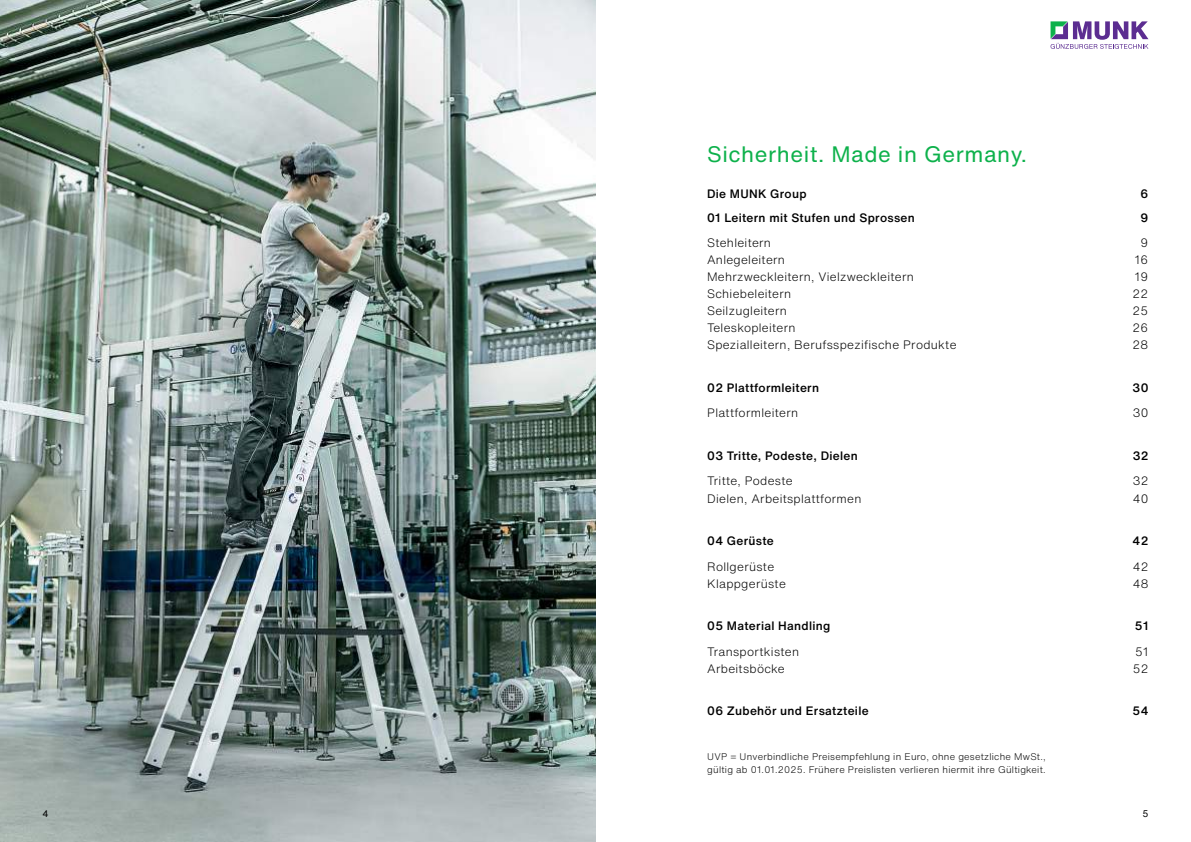
<style>
.page{position:relative;width:1191px;height:842px;background:#fff}
.page>*{position:absolute;margin:0;border:0;box-sizing:border-box;transform-origin:0 0}
.t1{font:22px "Helvetica Now Text";letter-spacing:.025em;color:#0db14b}
.t2{font:300 12px "Helvetica Now Text";letter-spacing:.025em;color:#000}
.t3{font:500 12px "Helvetica Now Text";letter-spacing:.025em;color:#000}
.t4{font:300 9.5px/12.8px "Helvetica Now Text";letter-spacing:.025em;color:#000}
.t5{font:9.5px "Helvetica Now Text";color:#000}
</style>
<div class="page">
<img style="left:0;top:0;width:595px;height:842px">
<svg style="left:1050px;top:21px;width:98px;height:28px"></svg>
<h1 class="t1" style="left:707px;top:138px;width:321px">Sicherheit. Made in Germany.</h1>
<p class="t3" style="left:707px;top:185px;width:101px">Die MUNK Group</p>
<p class="t3" style="left:1140px;top:185px;width:9px">6</p>
<p class="t3" style="left:707px;top:209px;width:209px">01 Leitern mit Stufen und Sprossen</p>
<p class="t3" style="left:1140px;top:209px;width:9px">9</p>
<p class="t2" style="left:707px;top:234px;width:65px">Stehleitern</p>
<p class="t2" style="left:1140px;top:234px;width:9px">9</p>
<p class="t2" style="left:707px;top:251px;width:79px">Anlegeleitern</p>
<p class="t2" style="left:1135px;top:251px;width:15px">16</p>
<p class="t2" style="left:707px;top:268px;width:208px">Mehrzweckleitern, Vielzweckleitern</p>
<p class="t2" style="left:1135px;top:268px;width:15px">19</p>
<p class="t2" style="left:707px;top:285px;width:86px">Schiebeleitern</p>
<p class="t2" style="left:1132px;top:285px;width:17px">22</p>
<p class="t2" style="left:707px;top:302px;width:81px">Seilzugleitern</p>
<p class="t2" style="left:1132px;top:302px;width:17px">25</p>
<p class="t2" style="left:707px;top:319px;width:90px">Teleskopleitern</p>
<p class="t2" style="left:1132px;top:319px;width:17px">26</p>
<p class="t2" style="left:707px;top:336px;width:251px">Spezialleitern, Berufsspezifische Produkte</p>
<p class="t2" style="left:1132px;top:336px;width:17px">28</p>
<p class="t3" style="left:707px;top:379px;width:113px">02 Plattformleitern</p>
<p class="t3" style="left:1132px;top:379px;width:17px">30</p>
<p class="t2" style="left:707px;top:404px;width:92px">Plattformleitern</p>
<p class="t2" style="left:1132px;top:404px;width:17px">30</p>
<p class="t3" style="left:707px;top:447px;width:152px">03 Tritte, Podeste, Dielen</p>
<p class="t3" style="left:1132px;top:447px;width:17px">32</p>
<p class="t2" style="left:707px;top:472px;width:87px">Tritte, Podeste</p>
<p class="t2" style="left:1132px;top:472px;width:17px">32</p>
<p class="t2" style="left:707px;top:489px;width:156px">Dielen, Arbeitsplattformen</p>
<p class="t2" style="left:1132px;top:489px;width:17px">40</p>
<p class="t3" style="left:707px;top:532px;width:68px">04 Gerüste</p>
<p class="t3" style="left:1132px;top:532px;width:17px">42</p>
<p class="t2" style="left:707px;top:557px;width:68px">Rollgerüste</p>
<p class="t2" style="left:1132px;top:557px;width:17px">42</p>
<p class="t2" style="left:707px;top:574px;width:80px">Klappgerüste</p>
<p class="t2" style="left:1132px;top:574px;width:17px">48</p>
<p class="t3" style="left:707px;top:617px;width:125px">05 Material Handling</p>
<p class="t3" style="left:1135px;top:617px;width:15px">51</p>
<p class="t2" style="left:707px;top:642px;width:93px">Transportkisten</p>
<p class="t2" style="left:1135px;top:642px;width:15px">51</p>
<p class="t2" style="left:707px;top:659px;width:79px">Arbeitsböcke</p>
<p class="t2" style="left:1132px;top:659px;width:17px">52</p>
<p class="t3" style="left:707px;top:702px;width:163px">06 Zubehör und Ersatzteile</p>
<p class="t3" style="left:1132px;top:702px;width:17px">54</p>
<p class="t4" style="left:707px;top:750px;width:340px">UVP = Unverbindliche Preisempfehlung in Euro, ohne gesetzliche MwSt., gültig ab 01.01.2025. Frühere Preislisten verlieren hiermit ihre Gültigkeit.</p>
<p class="t5" style="left:43px;top:807px;width:8px">4</p>
<p class="t5" style="left:1142px;top:807px;width:8px">5</p>
</div>
